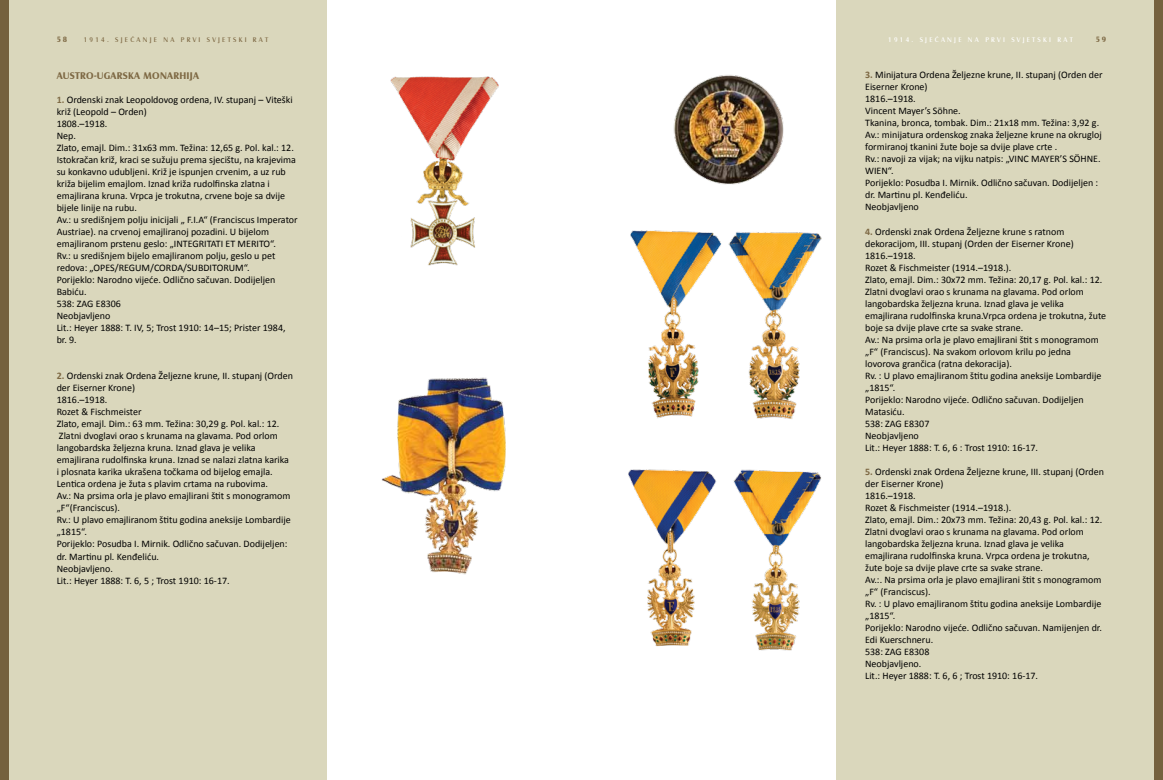
<style>
.page{position:relative;width:1163px;height:780px;background:#fff}
.page>*{position:absolute;margin:0;border:0;box-sizing:border-box;transform-origin:0 0}
.t1{font:10px/12px "Calibri";color:#000}
.t2{font:700 10px "Castle T";letter-spacing:.025em;color:#7e6944}
.t3{font:700 8px "Castle T";color:#7e6944}
.t4{font:7px "Castle T";letter-spacing:.32em;color:#7e6944}
.t5{font:7px "Castle T";letter-spacing:.32em;color:#fff}
.s1{font-weight:700;color:#7e6944}
</style>
<div class="page">
<div style="left:0;top:0;width:326px;height:780px;background:#dad7bc"></div>
<div style="left:836px;top:0;width:326px;height:780px;background:#dad7bc"></div>
<div style="left:1154px;top:0;width:8px;height:780px;background:#75613e"></div>
<div style="left:0;top:0;width:9px;height:780px;background:#75613e"></div>
<img style="left:390px;top:76px;width:109px;height:190px">
<img style="left:381px;top:377px;width:125px;height:198px">
<img style="left:673px;top:75px;width:111px;height:110px">
<img style="left:630px;top:230px;width:92px;height:188px">
<img style="left:728px;top:232px;width:94px;height:187px">
<img style="left:628px;top:469px;width:89px;height:178px">
<img style="left:733px;top:469px;width:88px;height:182px">
<p class="t3" style="left:57px;top:34px;width:12px">58</p>
<p class="t4" style="left:84px;top:35px;width:186px">1914. SJEĆANJE NA PRVI SVJETSKI RAT</p>
<p class="t5" style="left:888px;top:35px;width:186px">1914. SJEĆANJE NA PRVI SVJETSKI RAT</p>
<p class="t3" style="left:1095px;top:34px;width:12px">59</p>
<p class="t2" style="left:57px;top:69px;width:144px">AUSTRO-UGARSKA MONARHIJA</p>
<p class="t1" style="left:57px;top:94px;width:242px"><span class="s1">1.</span> Ordenski znak Leopoldovog ordena, IV. stupanj – Viteški križ (Leopold – Orden)<br>1808.–1918.<br>Nep.<br>Zlato, emajl. Dim.: 31x63 mm. Težina: 12,65 g. Pol. kal.: 12.<br>Istokračan križ, kraci se sužuju prema sjecištu, na krajevima su konkavno udubljeni. Križ je ispunjen crvenim, a uz rub križa bijelim emajlom. Iznad križa rudolfinska zlatna i emajlirana kruna. Vrpca je trokutna, crvene boje sa dvije bijele linije na rubu.<br>Av.: u središnjem polju inicijali „ F.I.A“ (Franciscus Imperator Austriae). na crvenoj emajliranoj pozadini. U bijelom emajliranom prstenu geslo: „INTEGRITATI ET MERITO“.<br>Rv.: u središnjem bijelo emajliranom polju, geslo u pet redova: „OPES/REGUM/CORDA/SUBDITORUM“.<br>Porijeklo: Narodno vijeće. Odlično sačuvan. Dodijeljen Babiću.<br>538: ZAG E8306<br>Neobjavljeno<br>Lit.: Heyer 1888: T. IV, 5; Trost 1910: 14–15; Prister 1984, br. 9.</p>
<p class="t1" style="left:57px;top:370px;width:238px"><span class="s1">2.</span> Ordenski znak Ordena Željezne krune, II. stupanj (Orden der Eiserner Krone)<br>1816.–1918.<br>Rozet &amp; Fischmeister<br>Zlato, emajl. Dim.: 63 mm. Težina: 30,29 g. Pol. kal.: 12.<br>Zlatni dvoglavi orao s krunama na glavama. Pod orlom langobardska željezna kruna. Iznad glava je velika emajlirana rudolfinska kruna. Iznad se nalazi zlatna karika i plosnata karika ukrašena točkama od bijelog emajla.<br>Lentica ordena je žuta s plavim crtama na rubovima.<br>Av.: Na prsima orla je plavo emajlirani štit s monogramom „F“(Franciscus).<br>Rv.: U plavo emajliranom štitu godina aneksije Lombardije „1815“.<br>Porijeklo: Posudba I. Mirnik. Odlično sačuvan. Dodijeljen: dr. Martinu pl. Kenđeliću.<br>Neobjavljeno.<br>Lit.: Heyer 1888: T. 6, 5 ; Trost 1910: 16-17.</p>
<p class="t1" style="left:865px;top:69px;width:239px"><span class="s1">3.</span> Minijatura Ordena Željezne krune, II. stupanj (Orden der Eiserner Krone)<br>1816.–1918.<br>Vincent Mayer’s Söhne.<br>Tkanina, bronca, tombak. Dim.: 21x18 mm. Težina: 3,92 g.<br>Av.: minijatura ordenskog znaka željezne krune na okrugloj formiranoj tkanini žute boje sa dvije plave crte .<br>Rv.: navoji za vijak; na vijku natpis: „VINC MAYER’S SÖHNE.<br>WIEN“.<br>Porijeklo: Posudba I. Mirnik. Odlično sačuvan. Dodijeljen : dr. Martinu pl. Kenđeliću.<br>Neobjavljeno</p>
<p class="t1" style="left:865px;top:225px;width:242px"><span class="s1">4.</span> Ordenski znak Ordena Željezne krune s ratnom dekoracijom, III. stupanj (Orden der Eiserner Krone)<br>1816.–1918.<br>Rozet &amp; Fischmeister (1914.–1918.).<br>Zlato, emajl. Dim.: 30x72 mm. Težina: 20,17 g. Pol. kal.: 12.<br>Zlatni dvoglavi orao s krunama na glavama. Pod orlom langobardska željezna kruna. Iznad glava je velika emajlirana rudolfinska kruna.Vrpca ordena je trokutna, žute boje sa dvije plave crte sa svake strane.<br>Av.: Na prsima orla je plavo emajlirani štit s monogramom „F“ (Franciscus). Na svakom orlovom krilu po jedna lovorova grančica (ratna dekoracija).<br>Rv. : U plavo emajliranom štitu godina aneksije Lombardije „1815“.<br>Porijeklo: Narodno vijeće. Odlično sačuvan. Dodijeljen Matasiću.<br>538: ZAG E8307<br>Neobjavljeno<br>Lit.: Heyer 1888: T. 6, 6 : Trost 1910: 16-17.</p>
<p class="t1" style="left:865px;top:465px;width:240px"><span class="s1">5.</span> Ordenski znak Ordena Željezne krune, III. stupanj (Orden der Eiserner Krone)<br>1816.–1918.<br>Rozet &amp; Fischmeister (1914.–1918.).<br>Zlato, emajl. Dim.: 20x73 mm. Težina: 20,43 g. Pol. kal.: 12.<br>Zlatni dvoglavi orao s krunama na glavama. Pod orlom langobardska željezna kruna. Iznad glava je velika emajlirana rudolfinska kruna. Vrpca ordena je trokutna, žute boje sa dvije plave crte sa svake strane.<br>Av.:. Na prsima orla je plavo emajlirani štit s monogramom „F“ (Franciscus).<br>Rv. : U plavo emajliranom štitu godina aneksije Lombardije „1815“.<br>Porijeklo: Narodno vijeće. Odlično sačuvan. Namijenjen dr.<br>Edi Kuerschneru.<br>538: ZAG E8308<br>Neobjavljeno.<br>Lit.: Heyer 1888: T. 6, 6 ; Trost 1910: 16-17.</p>
</div>
